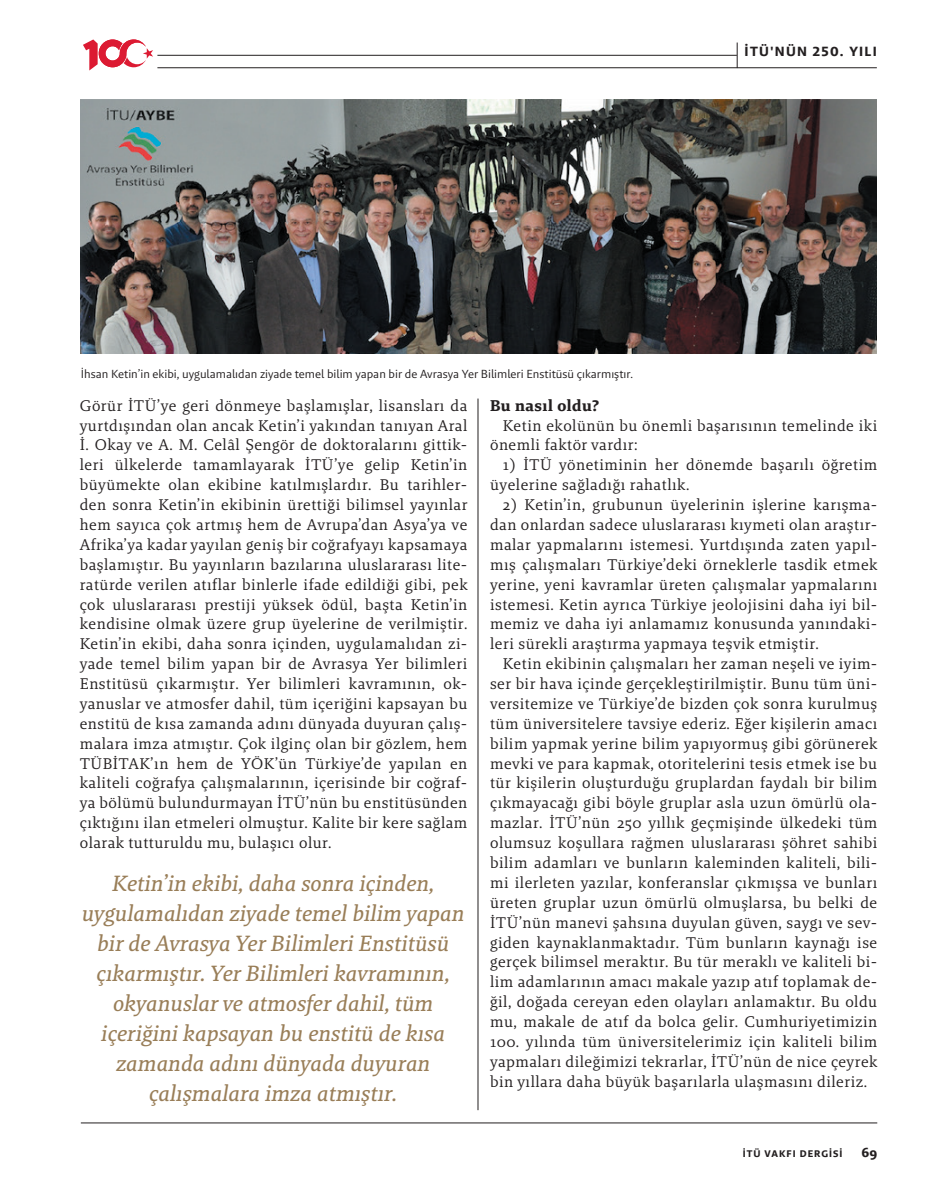
<style>
.page{position:relative;width:936px;height:1191px;background:#fff}
.page>*{position:absolute;margin:0;border:0;box-sizing:border-box;transform-origin:0 0}
.t1{font:italic 22.5px/30px "Brando Text";color:#997e58;text-align:center}
.t2{font:15.75px/20px "Brando";letter-spacing:.03em;color:#231f20;text-align:justify}
.t3{font:700 15.75px "Brando";letter-spacing:.03em;color:#231f20}
.t4{font:700 13.5px "Brando Sans";letter-spacing:.1em;color:#231f20}
.t5{font:12px "Brando Sans";color:#231f20}
.t6{font:700 9.75px "Brando Sans";letter-spacing:.1em;color:#231f20}
</style>
<div class="page">
<hr style="left:81px;top:1122px;width:796px;height:1px;background:#231f20">
<hr style="left:157px;top:67px;width:719px;height:1px;background:#231f20">
<hr style="left:157px;top:55px;width:579px;height:1px;background:#231f20">
<svg style="left:736px;top:43px;width:1px;height:25px"></svg>
<svg style="left:83px;top:39px;width:70px;height:31px"></svg>
<img style="left:99px;top:39px;width:47px;height:28px">
<hr style="left:477px;top:398px;width:1px;height:712px;background:#231f20">
<img style="left:81px;top:99px;width:795px;height:254px">
<p class="t4" style="left:744px;top:42px;width:134px">İTÜ'NÜN 250. YILI</p>
<p class="t5" style="left:81px;top:366px;width:553px">İhsan Ketin’in ekibi, uygulamalıdan ziyade temel bilim yapan bir de Avrasya Yer Bilimleri Enstitüsü çıkarmıştır.</p>
<p class="t2" style="left:80px;top:395px;width:389px">Görür İTÜ’ye geri dönmeye başlamışlar, lisansları da yurtdışından olan ancak Ketin’i yakından tanıyan Aral İ. Okay ve A. M. Celâl Şengör de doktoralarını gittik&shy;leri ülkelerde tamamlayarak İTÜ’ye gelip Ketin’in büyümekte olan ekibine katılmışlardır. Bu tarihler&shy;den sonra Ketin’in ekibinin ürettiği bilimsel yayınlar hem sayıca çok artmış hem de Avrupa’dan Asya’ya ve Afrika’ya kadar yayılan geniş bir coğrafyayı kapsamaya başlamıştır. Bu yayınların bazılarına uluslararası lite&shy;ratürde verilen atıflar binlerle ifade edildiği gibi, pek çok uluslararası prestiji yüksek ödül, başta Ketin’in kendisine olmak üzere grup üyelerine de verilmiştir.<br>Ketin’in ekibi, daha sonra içinden, uygulamalıdan zi&shy;yade temel bilim yapan bir de Avrasya Yer bilimleri Enstitüsü çıkarmıştır. Yer bilimleri kavramının, ok&shy;yanuslar ve atmosfer dahil, tüm içeriğini kapsayan bu enstitü de kısa zamanda adını dünyada duyuran çalış&shy;malara imza atmıştır. Çok ilginç olan bir gözlem, hem TÜBİTAK’ın hem de YÖK’ün Türkiye’de yapılan en kaliteli coğrafya çalışmalarının, içerisinde bir coğraf&shy;ya bölümü bulundurmayan İTÜ’nün bu enstitüsünden çıktığını ilan etmeleri olmuştur. Kalite bir kere sağlam olarak tutturuldu mu, bulaşıcı olur.</p>
<p class="t3" style="left:490px;top:395px;width:111px">Bu nasıl oldu?</p>
<p class="t2" style="left:490px;top:415px;width:388px;text-indent:13px">Ketin ekolünün bu önemli başarısının temelinde iki önemli faktör vardır:</p>
<p class="t2" style="left:490px;top:455px;width:388px;text-indent:13px">1) İTÜ yönetiminin her dönemde başarılı öğretim üyelerine sağladığı rahatlık.</p>
<p class="t2" style="left:490px;top:494px;width:389px;text-indent:13px">2) Ketin’in, grubunun üyelerinin işlerine karışma&shy;dan onlardan sadece uluslararası kıymeti olan araştır&shy;malar yapmalarını istemesi. Yurtdışında zaten yapıl&shy;mış çalışmaları Türkiye’deki örneklerle tasdik etmek yerine, yeni kavramlar üreten çalışmalar yapmalarını istemesi. Ketin ayrıca Türkiye jeolojisini daha iyi bil&shy;memiz ve daha iyi anlamamız konusunda yanındaki&shy;leri sürekli araştırma yapmaya teşvik etmiştir.</p>
<p class="t2" style="left:490px;top:653px;width:389px;text-indent:13px">Ketin ekibinin çalışmaları her zaman neşeli ve iyim&shy;ser bir hava içinde gerçekleştirilmiştir. Bunu tüm üni&shy;versitemize ve Türkiye’de bizden çok sonra kurulmuş tüm üniversitelere tavsiye ederiz. Eğer kişilerin amacı bilim yapmak yerine bilim yapıyormuş gibi görünerek mevki ve para kapmak, otoritelerini tesis etmek ise bu tür kişilerin oluşturduğu gruplardan faydalı bir bilim çıkmayacağı gibi böyle gruplar asla uzun ömürlü ola&shy;mazlar. İTÜ’nün 250 yıllık geçmişinde ülkedeki tüm olumsuz koşullara rağmen uluslararası şöhret sahibi bilim adamları ve bunların kaleminden kaliteli, bili&shy;mi ilerleten yazılar, konferanslar çıkmışsa ve bunları üreten gruplar uzun ömürlü olmuşlarsa, bu belki de İTÜ’nün manevi şahsına duyulan güven, saygı ve sev&shy;giden kaynaklanmaktadır. Tüm bunların kaynağı ise gerçek bilimsel meraktır. Bu tür meraklı ve kaliteli bi&shy;lim adamlarının amacı makale yazıp atıf toplamak de&shy;ğil, doğada cereyan eden olayları anlamaktır. Bu oldu mu, makale de atıf da bolca gelir. Cumhuriyetimizin 100. yılında tüm üniversitelerimiz için kaliteli bilim yapmaları dileğimizi tekrarlar, İTÜ’nün de nice çeyrek bin yıllara daha büyük başarılarla ulaşmasını dileriz.</p>
<p class="t1" style="left:82px;top:868px;width:384px">Ketin’in ekibi, daha sonra içinden, uygulamalıdan ziyade temel bilim yapan bir de Avrasya Yer Bilimleri Enstitüsü çıkarmıştır. Yer Bilimleri kavramının, okyanuslar ve atmosfer dahil, tüm içeriğini kapsayan bu enstitü de kısa zamanda adını dünyada duyuran çalışmalara imza atmıştır.</p>
<p class="t6" style="left:742px;top:1147px;width:101px">İTÜ VAKFI DERGİSİ</p>
<p class="t4" style="left:861px;top:1143px;width:17px">69</p>
</div>
